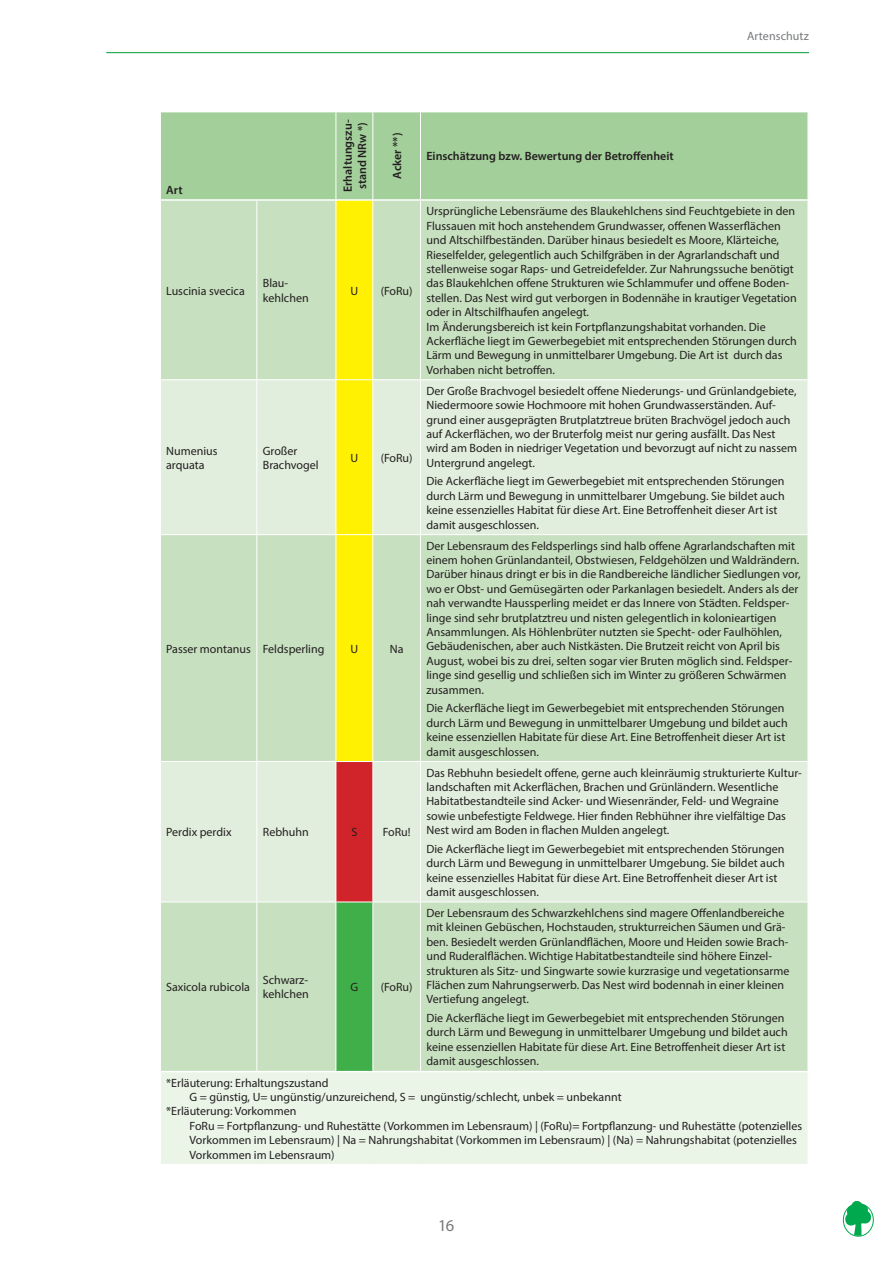
<style>
.page{position:relative;width:893px;height:1263px;background:#fff}
.page>*{position:absolute;margin:0;border:0;box-sizing:border-box;transform-origin:0 0}
.t1{font:16.5px "Myriad Pro";color:#76787b}
.Tabellentext{font:12px/14.4px "Myriad Pro";color:#231f20}
.Legende-Tabelle{font:12px/14.4px "Myriad Pro";color:#231f20}
.Tabellentext-2{font:600 12px/14.4px "Myriad Pro";color:#231f20}
.t2{font:12px "Myriad Pro";letter-spacing:.01em;color:#76787b}
</style>
<div class="page">
<hr style="left:106px;top:52px;width:703px;height:1px;background:#009c33">
<svg style="left:845px;top:1201px;width:26px;height:35px"></svg>
<div style="left:843px;top:1203px;width:31px;height:33px;border:1px solid #00a84e;border-radius:50%"></div>
<div style="left:161px;top:112px;width:646px;height:87px;background:#a3cf9a"></div>
<div style="left:161px;top:201px;width:646px;height:870px;background:#c7e0bf"></div>
<div style="left:337px;top:201px;width:35px;height:178px;background:#fff101"></div>
<svg style="left:161px;top:380px;width:646px;height:522px;background:#d7e8c7"></svg>
<div style="left:336px;top:761px;width:37px;height:141px;background:#d1232a"></div>
<div style="left:336px;top:902px;width:37px;height:170px;background:#40ae49"></div>
<div style="left:160px;top:1072px;width:648px;height:93px;background:#eaf4e7"></div>
<hr style="left:256px;top:201px;width:1px;height:178px;background:#fff">
<hr style="left:372px;top:201px;width:1px;height:178px;background:#fff">
<hr style="left:420px;top:201px;width:1px;height:178px;background:#fff">
<hr style="left:161px;top:379px;width:96px;height:1px;background:#fff">
<hr style="left:257px;top:379px;width:79px;height:1px;background:#fff">
<hr style="left:256px;top:380px;width:1px;height:154px;background:#fff">
<hr style="left:373px;top:379px;width:47px;height:1px;background:#fff">
<hr style="left:372px;top:380px;width:1px;height:154px;background:#fff">
<hr style="left:420px;top:379px;width:387px;height:1px;background:#fff">
<hr style="left:420px;top:380px;width:1px;height:154px;background:#fff">
<hr style="left:161px;top:534px;width:96px;height:1px;background:#fff">
<hr style="left:257px;top:534px;width:79px;height:1px;background:#fff">
<hr style="left:256px;top:535px;width:1px;height:226px;background:#fff">
<hr style="left:373px;top:534px;width:47px;height:1px;background:#fff">
<hr style="left:372px;top:535px;width:1px;height:226px;background:#fff">
<hr style="left:420px;top:534px;width:387px;height:1px;background:#fff">
<hr style="left:420px;top:535px;width:1px;height:226px;background:#fff">
<hr style="left:161px;top:761px;width:96px;height:1px;background:#fff">
<hr style="left:257px;top:761px;width:79px;height:1px;background:#fff">
<hr style="left:256px;top:762px;width:1px;height:140px;background:#fff">
<hr style="left:336px;top:762px;width:1px;height:140px;background:#fff">
<hr style="left:373px;top:761px;width:47px;height:1px;background:#fff">
<hr style="left:372px;top:762px;width:1px;height:140px;background:#fff">
<hr style="left:420px;top:761px;width:387px;height:1px;background:#fff">
<hr style="left:420px;top:762px;width:1px;height:140px;background:#fff">
<hr style="left:161px;top:902px;width:96px;height:1px;background:#fff">
<hr style="left:257px;top:902px;width:79px;height:1px;background:#fff">
<hr style="left:256px;top:902px;width:1px;height:169px;background:#fff">
<hr style="left:336px;top:902px;width:1px;height:169px;background:#fff">
<hr style="left:373px;top:902px;width:47px;height:1px;background:#fff">
<hr style="left:372px;top:902px;width:1px;height:169px;background:#fff">
<hr style="left:420px;top:902px;width:387px;height:1px;background:#fff">
<hr style="left:420px;top:902px;width:1px;height:169px;background:#fff">
<hr style="left:336px;top:112px;width:1px;height:87px;background:#fff">
<hr style="left:372px;top:112px;width:1px;height:87px;background:#fff">
<hr style="left:420px;top:112px;width:1px;height:87px;background:#fff">
<hr style="left:159px;top:1072px;width:2px;height:92px;background:#fff">
<hr style="left:336px;top:1071px;width:37px;height:1px;background:#fff">
<hr style="left:807px;top:1072px;width:2px;height:92px;background:#fff">
<hr style="left:159px;top:1164px;width:98px;height:1px;background:#fff">
<hr style="left:257px;top:1164px;width:79px;height:1px;background:#fff">
<hr style="left:336px;top:1164px;width:37px;height:1px;background:#fff">
<hr style="left:373px;top:1164px;width:47px;height:1px;background:#fff">
<hr style="left:420px;top:1164px;width:389px;height:1px;background:#fff">
<hr style="left:336px;top:201px;width:1px;height:178px;background:#fff">
<hr style="left:336px;top:380px;width:1px;height:154px;background:#fff">
<hr style="left:336px;top:534px;width:37px;height:1px;background:#fff">
<hr style="left:336px;top:535px;width:1px;height:226px;background:#fff">
<hr style="left:336px;top:761px;width:37px;height:1px;background:#fff">
<hr style="left:336px;top:902px;width:37px;height:1px;background:#fff">
<hr style="left:336px;top:379px;width:37px;height:1px;background:#fff">
<p class="t2" style="left:747px;top:28px;width:63px">Artenschutz</p>
<p class="Tabellentext-2" style="left:166px;top:182px;width:18px">Art</p>
<p class="Tabellentext-2" style="left:340px;top:192px;width:74px;rotate:-90deg">Erhaltungszu&shy;stand NRw *)</p>
<p class="Tabellentext-2" style="left:390px;top:179px;width:47px;rotate:-90deg">Acker **)</p>
<p class="Tabellentext" style="left:166px;top:283px;width:80px">Luscinia svecica</p>
<p class="Tabellentext" style="left:263px;top:276px;width:47px">Blau&shy;kehlchen</p>
<p class="Tabellentext" style="left:350px;top:283px;width:9px">U</p>
<p class="Tabellentext" style="left:381px;top:283px;width:33px">(FoRu)</p>
<p class="Tabellentext" style="left:166px;top:443px;width:53px">Numenius arquata</p>
<p class="Tabellentext" style="left:263px;top:443px;width:57px">Großer<br>Brachvogel</p>
<p class="Tabellentext" style="left:350px;top:450px;width:9px">U</p>
<p class="Tabellentext" style="left:381px;top:450px;width:33px">(FoRu)</p>
<p class="Tabellentext" style="left:166px;top:641px;width:86px">Passer montanus</p>
<p class="Tabellentext" style="left:263px;top:641px;width:63px">Feldsperling</p>
<p class="Tabellentext" style="left:350px;top:641px;width:9px">U</p>
<p class="Tabellentext" style="left:390px;top:641px;width:15px">Na</p>
<p class="Tabellentext" style="left:166px;top:825px;width:67px">Perdix perdix</p>
<p class="Tabellentext" style="left:263px;top:825px;width:47px">Rebhuhn</p>
<p class="Tabellentext" style="left:351px;top:825px;width:7px">S</p>
<p class="Tabellentext" style="left:383px;top:825px;width:29px">FoRu!</p>
<p class="Tabellentext-2" style="left:426px;top:149px;width:249px">Einschätzung bzw. Bewertung der Betroffenheit</p>
<p class="Tabellentext" style="left:426px;top:204px;width:372px">Ursprüngliche Lebensräume des Blaukehlchens sind Feuchtgebiete in den Flussauen mit hoch anstehendem Grundwasser, offenen Wasserflächen und Altschilfbeständen. Darüber hinaus besiedelt es Moore, Klärteiche, Rieselfelder, gelegentlich auch Schilfgräben in der Agrarlandschaft und stellenweise sogar Raps- und Getreidefelder. Zur Nahrungssuche benötigt das Blaukehlchen offene Strukturen wie Schlammufer und offene Boden&shy;stellen. Das Nest wird gut verborgen in Bodennähe in krautiger Vegetation oder in Altschilfhaufen angelegt.</p>
<p class="Tabellentext" style="left:426px;top:319px;width:372px">Im Änderungsbereich ist kein Fortpflanzungshabitat vorhanden. Die Ackerfläche liegt im Gewerbegebiet mit entsprechenden Störungen durch Lärm und Bewegung in unmittelbarer Umgebung. Die Art ist durch das Vorhaben nicht betroffen.</p>
<p class="Tabellentext" style="left:426px;top:383px;width:372px">Der Große Brachvogel besiedelt offene Niederungs- und Grünlandgebiete, Niedermoore sowie Hochmoore mit hohen Grundwasserständen. Auf&shy;grund einer ausgeprägten Brutplatztreue brüten Brachvögel jedoch auch auf Ackerflächen, wo der Bruterfolg meist nur gering ausfällt. Das Nest wird am Boden in niedriger Vegetation und bevorzugt auf nicht zu nassem Untergrund angelegt.</p>
<p class="Tabellentext" style="left:426px;top:474px;width:360px">Die Ackerfläche liegt im Gewerbegebiet mit entsprechenden Störungen durch Lärm und Bewegung in unmittelbarer Umgebung. Sie bildet auch keine essenzielles Habitat für diese Art. Eine Betroffenheit dieser Art ist damit ausgeschlossen.</p>
<p class="Tabellentext" style="left:426px;top:538px;width:376px">Der Lebensraum des Feldsperlings sind halb offene Agrarlandschaften mit einem hohen Grünlandanteil, Obstwiesen, Feldgehölzen und Waldrändern.<br>Darüber hinaus dringt er bis in die Randbereiche ländlicher Siedlungen vor, wo er Obst- und Gemüsegärten oder Parkanlagen besiedelt. Anders als der nah verwandte Haussperling meidet er das Innere von Städten. Feldsper&shy;linge sind sehr brutplatztreu und nisten gelegentlich in kolonieartigen Ansammlungen. Als Höhlenbrüter nutzten sie Specht- oder Faulhöhlen, Gebäudenischen, aber auch Nistkästen. Die Brutzeit reicht von April bis August, wobei bis zu drei, selten sogar vier Bruten möglich sind. Feldsper&shy;linge sind gesellig und schließen sich im Winter zu größeren Schwärmen zusammen.</p>
<p class="Tabellentext" style="left:426px;top:701px;width:363px">Die Ackerfläche liegt im Gewerbegebiet mit entsprechenden Störungen durch Lärm und Bewegung in unmittelbarer Umgebung und bildet auch keine essenziellen Habitate für diese Art. Eine Betroffenheit dieser Art ist damit ausgeschlossen.</p>
<p class="Tabellentext" style="left:426px;top:765px;width:377px">Das Rebhuhn besiedelt offene, gerne auch kleinräumig strukturierte Kultur&shy;landschaften mit Ackerflächen, Brachen und Grünländern. Wesentliche Habitatbestandteile sind Acker- und Wiesenränder, Feld- und Wegraine sowie unbefestigte Feldwege. Hier finden Rebhühner ihre vielfältige Das Nest wird am Boden in flachen Mulden angelegt.</p>
<p class="Tabellentext" style="left:426px;top:841px;width:360px">Die Ackerfläche liegt im Gewerbegebiet mit entsprechenden Störungen durch Lärm und Bewegung in unmittelbarer Umgebung. Sie bildet auch keine essenzielles Habitat für diese Art. Eine Betroffenheit dieser Art ist damit ausgeschlossen.</p>
<p class="Tabellentext" style="left:426px;top:905px;width:364px">Der Lebensraum des Schwarzkehlchens sind magere Offenlandbereiche mit kleinen Gebüschen, Hochstauden, strukturreichen Säumen und Grä&shy;ben. Besiedelt werden Grünlandflächen, Moore und Heiden sowie Brach&shy;und Ruderalflächen. Wichtige Habitatbestandteile sind höhere Einzel&shy;strukturen als Sitz- und Singwarte sowie kurzrasige und vegetationsarme Flächen zum Nahrungserwerb. Das Nest wird bodennah in einer kleinen Vertiefung angelegt.</p>
<p class="Tabellentext" style="left:426px;top:1011px;width:363px">Die Ackerfläche liegt im Gewerbegebiet mit entsprechenden Störungen durch Lärm und Bewegung in unmittelbarer Umgebung und bildet auch keine essenziellen Habitate für diese Art. Eine Betroffenheit dieser Art ist damit ausgeschlossen.</p>
<p class="Legende-Tabelle" style="left:190px;top:1075px;width:434px;text-indent:-23px">*Erläuterung: Erhaltungszustand<br>G = günstig, U= ungünstig/unzureichend, S = ungünstig/schlecht, unbek = unbekannt</p>
<p class="Legende-Tabelle" style="left:190px;top:1104px;width:614px;text-indent:-23px">*Erläuterung: Vorkommen<br>FoRu = Fortpflanzung- und Ruhestätte (Vorkommen im Lebensraum) | (FoRu)= Fortpflanzung- und Ruhestätte (potenzielles Vorkommen im Lebensraum) | Na = Nahrungshabitat (Vorkommen im Lebensraum) | (Na) = Nahrungshabitat (potenzielles Vorkommen im Lebensraum)</p>
<p class="Tabellentext" style="left:166px;top:980px;width:85px">Saxicola rubicola</p>
<p class="Tabellentext" style="left:263px;top:972px;width:47px">Schwarz&shy;kehlchen</p>
<p class="Tabellentext" style="left:350px;top:980px;width:9px">G</p>
<p class="Tabellentext" style="left:381px;top:980px;width:33px">(FoRu)</p>
<h1 class="t1" style="left:438px;top:1215px;width:18px">16</h1>
</div>
